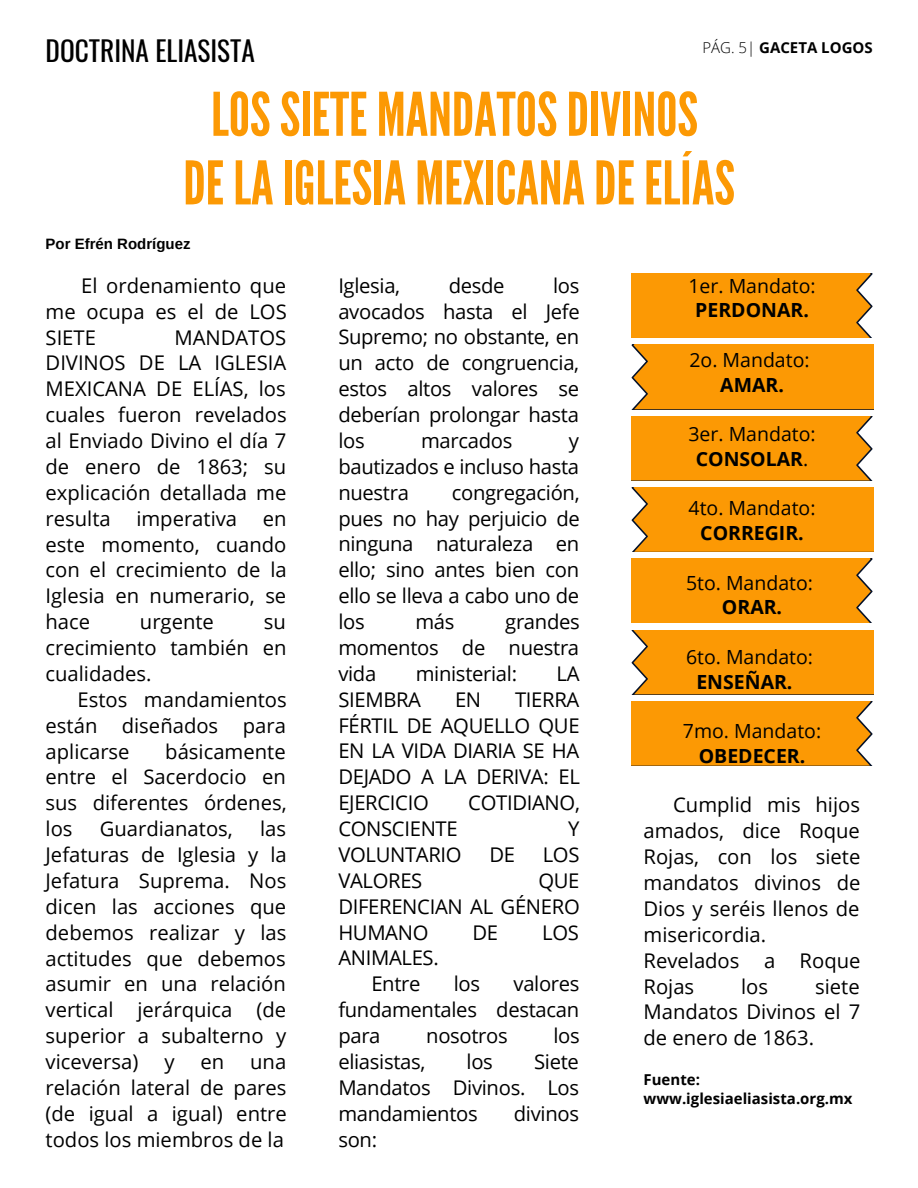
<style>
.page{position:relative;width:918px;height:1188px;background:#fff}
.page>*{position:absolute;margin:0;border:0;box-sizing:border-box;transform-origin:0 0}
.t1{font:60px/68.7px "League Gothic";color:#fc9904;text-align:center}
.t2{font:27.45px "Oswald";color:#000}
.t3{font:20.25px/25.8px "Open Sans";color:#000;text-align:justify}
.t4{font:19.5px/24.8px "Open Sans";color:#000;text-align:center}
.t5{font:700 19.5px "Open Sans";color:#000}
.t6{font:700 15px/19.2px "Open Sans";color:#000}
.t7{font:700 15px "Arimo";color:#000}
.s1{font-weight:300}
.s2{font-weight:700}
</style>
<div class="page">
<div style="left:631px;top:274px;width:242px;height:64px;background:#fc9904"></div>
<div style="left:632px;top:345px;width:241px;height:64px;background:#fc9904"></div>
<div style="left:631px;top:416px;width:242px;height:64px;background:#fc9904"></div>
<div style="left:632px;top:487px;width:241px;height:65px;background:#fc9904"></div>
<div style="left:631px;top:559px;width:242px;height:64px;background:#fc9904"></div>
<div style="left:631px;top:701px;width:242px;height:64px;background:#fc9904"></div>
<div style="left:632px;top:630px;width:241px;height:64px;background:#fc9904"></div>
<h2 class="t2" style="left:46px;top:29px;width:211px">DOCTRINA ELIASISTA</h2>
<p class="t6" style="left:703px;top:38px;width:172px"><span class="s1">PÁG. 5|</span> GACETA LOGOS</p>
<h1 class="t1" style="left:183px;top:81px;width:553px">LOSSIETE MANDATOSDIVINOS<br>DE LAIGLESIA MEXICANADE ELÍAS</h1>
<p class="t7" style="left:46px;top:235px;width:146px">Por Efrén Rodríguez</p>
<p class="t3" style="left:46px;top:272px;width:243px;text-indent:36px">El ordenamiento que me ocupa es el de LOS SIETE</p>
<p class="t3" style="left:46px;top:324px;width:243px;text-indent:129px">MANDATOS DIVINOS DE LA IGLESIA MEXICANA DE ELÍAS, los cuales fueron revelados al Enviado Divino el día 7 de enero de 1863; su explicación detallada me resulta</p>
<p class="t3" style="left:136px;top:505px;width:102px">imperativa</p>
<p class="t3" style="left:46px;top:505px;width:243px;text-indent:217px">en este momento, cuando con el crecimiento de la Iglesia en numerario, se hace</p>
<p class="t3" style="left:140px;top:608px;width:76px">urgente</p>
<p class="t3" style="left:46px;top:608px;width:242px;text-indent:218px">su crecimiento también en cualidades.</p>
<p class="t3" style="left:46px;top:686px;width:243px;text-indent:32px">Estos mandamientos están diseñados para aplicarse</p>
<p class="t3" style="left:46px;top:738px;width:243px;text-indent:120px">básicamente entre el Sacerdocio en sus diferentes órdenes, los</p>
<p class="t3" style="left:46px;top:815px;width:243px;text-indent:215px">las Jefaturas de Iglesia y la Jefatura Suprema. Nos dicen las acciones que debemos realizar y las actitudes que debemos asumir en una relación vertical jerárquica (de superior a subalterno y viceversa)</p>
<p class="t3" style="left:100px;top:815px;width:135px">Guardianatos,</p>
<p class="t3" style="left:46px;top:1048px;width:243px;text-indent:205px">una relación lateral de pares (de igual a igual) entre todos los miembros de la</p>
<p class="t3" style="left:164px;top:1048px;width:12px">y</p>
<p class="t3" style="left:201px;top:1048px;width:25px">en</p>
<p class="t3" style="left:338px;top:272px;width:243px;text-indent:215px">los avocados hasta el Jefe Supremo; no obstante, en un acto de congruencia, estos altos valores se deberían prolongar hasta los</p>
<p class="t3" style="left:338px;top:272px;width:63px">Iglesia,</p>
<p class="t3" style="left:449px;top:272px;width:57px">desde</p>
<p class="t3" style="left:421px;top:427px;width:93px">marcados</p>
<p class="t3" style="left:338px;top:427px;width:242px;text-indent:230px">y bautizados e incluso hasta nuestra</p>
<p class="t3" style="left:338px;top:479px;width:243px;text-indent:113px">congregación, pues no hay perjuicio de ninguna naturaleza en ello; sino antes bien con ello se lleva a cabo uno de los</p>
<p class="t3" style="left:415px;top:608px;width:41px">más</p>
<p class="t3" style="left:338px;top:608px;width:243px;text-indent:167px">grandes momentos de nuestra vida</p>
<p class="t3" style="left:416px;top:660px;width:103px">ministerial:</p>
<p class="t3" style="left:557px;top:660px;width:24px">LA</p>
<p class="t3" style="left:338px;top:686px;width:84px">SIEMBRA</p>
<p class="t3" style="left:455px;top:686px;width:28px">EN</p>
<p class="t3" style="left:338px;top:686px;width:243px;text-indent:177px">TIERRA FÉRTIL DE AQUELLO QUE EN LA VIDA DIARIA SE HA DEJADO A LA DERIVA: EL EJERCICIO</p>
<p class="t3" style="left:468px;top:789px;width:113px">COTIDIANO,</p>
<p class="t3" style="left:338px;top:815px;width:121px">CONSCIENTE</p>
<p class="t3" style="left:568px;top:815px;width:13px">Y</p>
<p class="t3" style="left:338px;top:841px;width:125px">VOLUNTARIO</p>
<p class="t3" style="left:489px;top:841px;width:27px">DE</p>
<p class="t3" style="left:543px;top:841px;width:38px">LOS</p>
<p class="t3" style="left:338px;top:867px;width:86px">VALORES</p>
<p class="t3" style="left:338px;top:867px;width:243px;text-indent:200px">QUE DIFERENCIAN AL GÉNERO HUMANO</p>
<p class="t3" style="left:473px;top:919px;width:27px">DE</p>
<p class="t3" style="left:542px;top:919px;width:38px">LOS</p>
<p class="t3" style="left:371px;top:945px;width:69px;text-indent:-33px">ANIMALES.<br>Entre</p>
<p class="t3" style="left:338px;top:971px;width:243px;text-indent:175px">valores fundamentales destacan para</p>
<p class="t3" style="left:454px;top:971px;width:28px">los</p>
<p class="t3" style="left:426px;top:1022px;width:83px">nosotros</p>
<p class="t3" style="left:554px;top:1022px;width:28px">los</p>
<p class="t3" style="left:338px;top:1048px;width:89px">eliasistas,</p>
<p class="t3" style="left:467px;top:1048px;width:28px">los</p>
<p class="t3" style="left:338px;top:1048px;width:242px;text-indent:196px">Siete Mandatos Divinos. Los mandamientos</p>
<p class="t3" style="left:514px;top:1100px;width:67px">divinos</p>
<p class="t3" style="left:338px;top:1126px;width:40px">son:</p>
<p class="t4" style="left:688px;top:273px;width:129px">1er. Mandato:</p>
<p class="t5" style="left:695px;top:297px;width:115px">PERDONAR.</p>
<p class="t4" style="left:689px;top:347px;width:122px">2o. Mandato:</p>
<p class="t5" style="left:720px;top:371px;width:65px">AMAR.</p>
<p class="t4" style="left:688px;top:421px;width:129px">3er. Mandato:<br><span class="s2">CONSOLAR</span>.</p>
<p class="t4" style="left:689px;top:496px;width:129px">4to. Mandato:</p>
<p class="t5" style="left:700px;top:519px;width:105px">CORREGIR.</p>
<p class="t4" style="left:686px;top:570px;width:129px">5to. Mandato:</p>
<p class="t5" style="left:722px;top:594px;width:62px">ORAR.</p>
<p class="t4" style="left:686px;top:644px;width:129px">6to. Mandato:</p>
<p class="t5" style="left:696px;top:668px;width:98px">ENSEÑAR.</p>
<p class="t4" style="left:683px;top:718px;width:140px">7mo. Mandato:</p>
<p class="t5" style="left:699px;top:742px;width:108px">OBEDECER.</p>
<p class="t3" style="left:644px;top:792px;width:219px;text-align:left;text-indent:30px">Cumplid mis hijos amados, dice Roque<br>Rojas, con los siete mandatos divinos de<br>Dios y seréis llenos de misericordia.<br>Revelados a Roque<br>Rojas</p>
<p class="t3" style="left:741px;top:973px;width:28px">los</p>
<p class="t3" style="left:644px;top:973px;width:218px;text-indent:172px">siete Mandatos Divinos el 7 de enero de 1863.</p>
<p class="t6" style="left:644px;top:1069px;width:210px">Fuente: www.iglesiaeliasista.org.mx</p>
</div>
